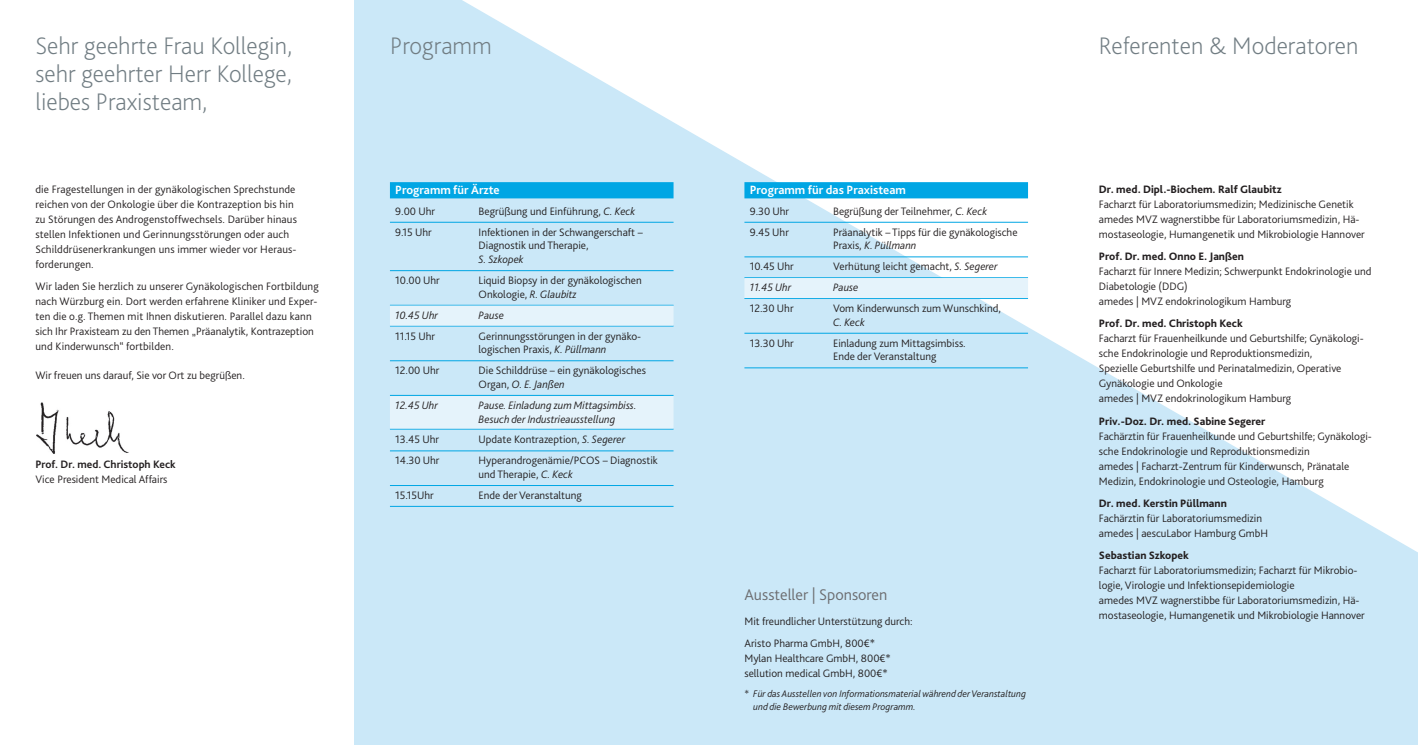
<style>
.page{position:relative;width:1418px;height:745px;background:#fff}
.page>*{position:absolute;margin:0;border:0;box-sizing:border-box;transform-origin:0 0}
.t1{font:200 25px/27.5px "Bliss Pro";color:#717d83;text-align:justify}
.t2{font:300 16.25px "Bliss Pro";color:#6c6d70}
.t3{font:700 12.5px "Bliss Pro";color:#fff}
.t4{font:300 11.25px/15px "Bliss Pro";color:#231f20}
.t5{font:800 11.25px "Bliss Pro";color:#231f20}
.t6{font:italic 300 11.25px/13.8px "Bliss Pro";color:#231f20}
.t7{font:700 11.25px "Bliss Pro";color:#231f20}
.t8{font:italic 300 10px/12.5px "Bliss Pro";color:#231f20}
.s1{font-style:italic}
.s2{font-style:normal}
</style>
<div class="page">
<div style="left:354px;top:0;width:1063px;height:744px;background:#cbe8f8"></div>
<svg style="left:462px;top:0;width:955px;height:552px;fill:#fff"></svg>
<img style="left:36px;top:402px;width:93px;height:52px">
<div style="left:744px;top:182px;width:284px;height:16px;background:#00a6e4"></div>
<hr style="left:744px;top:222px;width:284px;height:1px;background:#00a6e4">
<hr style="left:744px;top:256px;width:284px;height:1px;background:#00a6e4">
<hr style="left:744px;top:277px;width:284px;height:1px;background:#00a6e4">
<hr style="left:744px;top:298px;width:284px;height:1px;background:#00a6e4">
<div style="left:744px;top:278px;width:284px;height:20px;background:#e5f3fb"></div>
<hr style="left:744px;top:333px;width:284px;height:1px;background:#00a6e4">
<hr style="left:744px;top:367px;width:284px;height:1px;background:#00a6e4">
<div style="left:390px;top:182px;width:283px;height:16px;background:#00a6e4"></div>
<hr style="left:390px;top:222px;width:283px;height:1px;background:#00a6e4">
<hr style="left:390px;top:270px;width:283px;height:1px;background:#00a6e4">
<hr style="left:390px;top:325px;width:283px;height:1px;background:#00a6e4">
<div style="left:390px;top:305px;width:283px;height:20px;background:#e5f3fb"></div>
<hr style="left:390px;top:360px;width:283px;height:1px;background:#00a6e4">
<hr style="left:390px;top:395px;width:283px;height:1px;background:#00a6e4">
<hr style="left:390px;top:428px;width:283px;height:1px;background:#00a6e4">
<div style="left:390px;top:396px;width:283px;height:32px;background:#e5f3fb"></div>
<hr style="left:390px;top:450px;width:283px;height:1px;background:#00a6e4">
<hr style="left:390px;top:485px;width:283px;height:1px;background:#00a6e4">
<hr style="left:390px;top:505px;width:283px;height:1px;background:#00a6e4">
<h1 class="t1" style="left:35px;top:32px;width:258px">Sehr geehrte Frau Kollegin, sehr geehrter Herr Kollege, liebes Praxisteam,</h1>
<p class="t4" style="left:35px;top:181px;width:263px">die Fragestellungen in der gynäkologischen Sprechstunde reichen von der Onkologie über die Kontrazeption bis hin zu Störungen des Androgenstoffwechsels. Darüber hinaus stellen Infektionen und Gerinnungsstörungen oder auch Schilddrüsenerkrankungen uns immer wieder vor Heraus&shy;forderungen.</p>
<p class="t4" style="left:35px;top:279px;width:285px">Wir laden Sie herzlich zu unserer Gynäkologischen Fortbildung nach Würzburg ein. Dort werden erfahrene Kliniker und Exper&shy;ten die o.g. Themen mit Ihnen diskutieren. Parallel dazu kann sich Ihr Praxisteam zu den Themen „Präanalytik, Kontrazeption und Kinderwunsch“ fortbilden.</p>
<p class="t4" style="left:35px;top:368px;width:211px">Wir freuen uns darauf, Sie vor Ort zu begrüßen.</p>
<p class="t7" style="left:35px;top:457px;width:142px">Prof. Dr. med. Christoph Keck</p>
<p class="t4" style="left:35px;top:471px;width:133px">Vice President Medical Affairs</p>
<h1 class="t1" style="left:390px;top:32px;width:103px">Programm</h1>
<p class="t3" style="left:395px;top:182px;width:106px">Programm für Ärzte</p>
<p class="t4" style="left:395px;top:203px;width:41px">9.00 Uhr</p>
<p class="t4" style="left:478px;top:203px;width:158px">Begrüßung und Einführung, <span class="s1">C. Keck</span></p>
<p class="t4" style="left:395px;top:224px;width:38px">9.15 Uhr</p>
<p class="t4" style="left:478px;top:225px;width:166px;line-height:13.8px">Infektionen in der Schwangerschaft –<br>Diagnostik und Therapie,</p>
<p class="t6" style="left:478px;top:252px;width:47px">S. Szkopek</p>
<p class="t4" style="left:395px;top:272px;width:46px">10.00 Uhr</p>
<p class="t4" style="left:478px;top:273px;width:165px;line-height:13.8px">Liquid Biopsy in der gynäkologischen<br>Onkologie, <span class="s1">R. Glaubitz</span></p>
<p class="t6" style="left:395px;top:308px;width:44px">10.45 Uhr</p>
<p class="t6" style="left:478px;top:308px;width:27px">Pause</p>
<p class="t4" style="left:395px;top:328px;width:41px">11.15 Uhr</p>
<p class="t4" style="left:478px;top:329px;width:163px;line-height:13.8px">Gerinnungsstörungen in der gynäko&shy;logischen Praxis, <span class="s1">K. Püllmann</span></p>
<p class="t4" style="left:395px;top:362px;width:46px">12.00 Uhr</p>
<p class="t4" style="left:478px;top:363px;width:169px;line-height:13.8px">Die Schilddrüse – ein gynäkologisches<br>Organ, <span class="s1">O. E. Janßen</span></p>
<p class="t6" style="left:395px;top:398px;width:44px">12.45 Uhr</p>
<p class="t6" style="left:478px;top:398px;width:159px">Pause. Einladung zum Mittagsimbiss.<br>Besuch der Industrieausstellung</p>
<p class="t4" style="left:395px;top:432px;width:45px">13.45 Uhr</p>
<p class="t4" style="left:478px;top:432px;width:148px">Update Kontrazeption, <span class="s1">S. Segerer</span></p>
<p class="t4" style="left:395px;top:452px;width:46px">14.30 Uhr</p>
<p class="t4" style="left:478px;top:453px;width:181px;line-height:13.8px">Hyperandrogenämie/PCOS – Diagnostik und Therapie, <span class="s1">C. Keck</span></p>
<p class="t4" style="left:395px;top:487px;width:40px">15.15Uhr</p>
<p class="t4" style="left:478px;top:487px;width:105px">Ende der Veranstaltung</p>
<p class="t3" style="left:749px;top:182px;width:158px">Programm für das Praxisteam</p>
<p class="t4" style="left:749px;top:203px;width:41px">9.30 Uhr</p>
<p class="t4" style="left:833px;top:203px;width:156px">Begrüßung der Teilnehmer, <span class="s1">C. Keck</span></p>
<p class="t4" style="left:749px;top:224px;width:41px">9.45 Uhr</p>
<p class="t4" style="left:833px;top:225px;width:186px;line-height:13.8px">Präanalytik – Tipps für die gynäkologische<br>Praxis, <span class="s1">K. Püllmann</span></p>
<p class="t4" style="left:749px;top:259px;width:46px">10.45 Uhr</p>
<p class="t4" style="left:833px;top:259px;width:166px">Verhütung leicht gemacht, <span class="s1">S. Segerer</span></p>
<p class="t6" style="left:749px;top:280px;width:43px">11.45 Uhr</p>
<p class="t6" style="left:833px;top:280px;width:27px">Pause</p>
<p class="t4" style="left:749px;top:300px;width:45px">12.30 Uhr</p>
<p class="t4" style="left:833px;top:300px;width:169px">Vom Kinderwunsch zum Wunschkind,</p>
<p class="t6" style="left:833px;top:315px;width:33px">C. Keck</p>
<p class="t4" style="left:749px;top:335px;width:46px">13.30 Uhr</p>
<p class="t4" style="left:833px;top:336px;width:134px;line-height:13.8px">Einladung zum Mittagsimbiss.<br>Ende der Veranstaltung</p>
<h2 class="t2" style="left:744px;top:583px;width:144px">Aussteller | Sponsoren</h2>
<p class="t4" style="left:744px;top:610px;width:170px;line-height:22.1px">Mit freundlicher Unterstützung durch:<br>Aristo Pharma GmbH, 800€*</p>
<p class="t4" style="left:744px;top:650px;width:148px">Mylan Healthcare GmbH, 800€* sellution medical GmbH, 800€*</p>
<p class="t8" style="left:753px;top:687px;width:274px;text-indent:-9px"><span class="s2">*</span> Für das Ausstellen von Informationsmaterial während der Veranstaltung und die Bewerbung mit diesem Programm.</p>
<h1 class="t1" style="left:1098px;top:32px;width:261px">Referenten &amp; Moderatoren</h1>
<p class="t5" style="left:1098px;top:182px;width:184px">Dr. med. Dipl.-Biochem. Ralf Glaubitz</p>
<p class="t4" style="left:1098px;top:197px;width:267px">Facharzt für Laboratoriumsmedizin; Medizinische Genetik amedes MVZ wagnerstibbe für Laboratoriumsmedizin, Hä&shy;mostaseologie, Humangenetik und Mikrobiologie Hannover</p>
<p class="t5" style="left:1098px;top:249px;width:147px">Prof. Dr. med. Onno E. Janßen</p>
<p class="t4" style="left:1098px;top:264px;width:274px">Facharzt für Innere Medizin; Schwerpunkt Endokrinologie und<br>Diabetologie (DDG)<br>amedes | MVZ endokrinologikum Hamburg</p>
<p class="t5" style="left:1098px;top:316px;width:145px">Prof. Dr. med. Christoph Keck</p>
<p class="t4" style="left:1098px;top:331px;width:266px">Facharzt für Frauenheilkunde und Geburtshilfe; Gynäkologi&shy;sche Endokrinologie und Reproduktionsmedizin,<br>Spezielle Geburtshilfe und Perinatalmedizin, Operative Gynäkologie und Onkologie<br>amedes | MVZ endokrinologikum Hamburg</p>
<p class="t5" style="left:1098px;top:413px;width:168px">Priv.-Doz. Dr. med. Sabine Segerer</p>
<p class="t4" style="left:1098px;top:428px;width:274px">Fachärztin für Frauenheilkunde und Geburtshilfe; Gynäkologi&shy;sche Endokrinologie und Reproduktionsmedizin<br>amedes | Facharzt-Zentrum für Kinderwunsch, Pränatale Medizin, Endokrinologie und Osteologie, Hamburg</p>
<p class="t5" style="left:1098px;top:495px;width:129px">Dr. med. Kerstin Püllmann</p>
<p class="t4" style="left:1098px;top:510px;width:171px">Fachärztin für Laboratoriumsmedizin amedes | aescuLabor Hamburg GmbH</p>
<p class="t5" style="left:1098px;top:547px;width:91px">Sebastian Szkopek</p>
<p class="t4" style="left:1098px;top:562px;width:267px">Facharzt für Laboratoriumsmedizin; Facharzt für Mikrobio&shy;logie, Virologie und Infektionsepidemiologie<br>amedes MVZ wagnerstibbe für Laboratoriumsmedizin, Hä&shy;mostaseologie, Humangenetik und Mikrobiologie Hannover</p>
</div>
